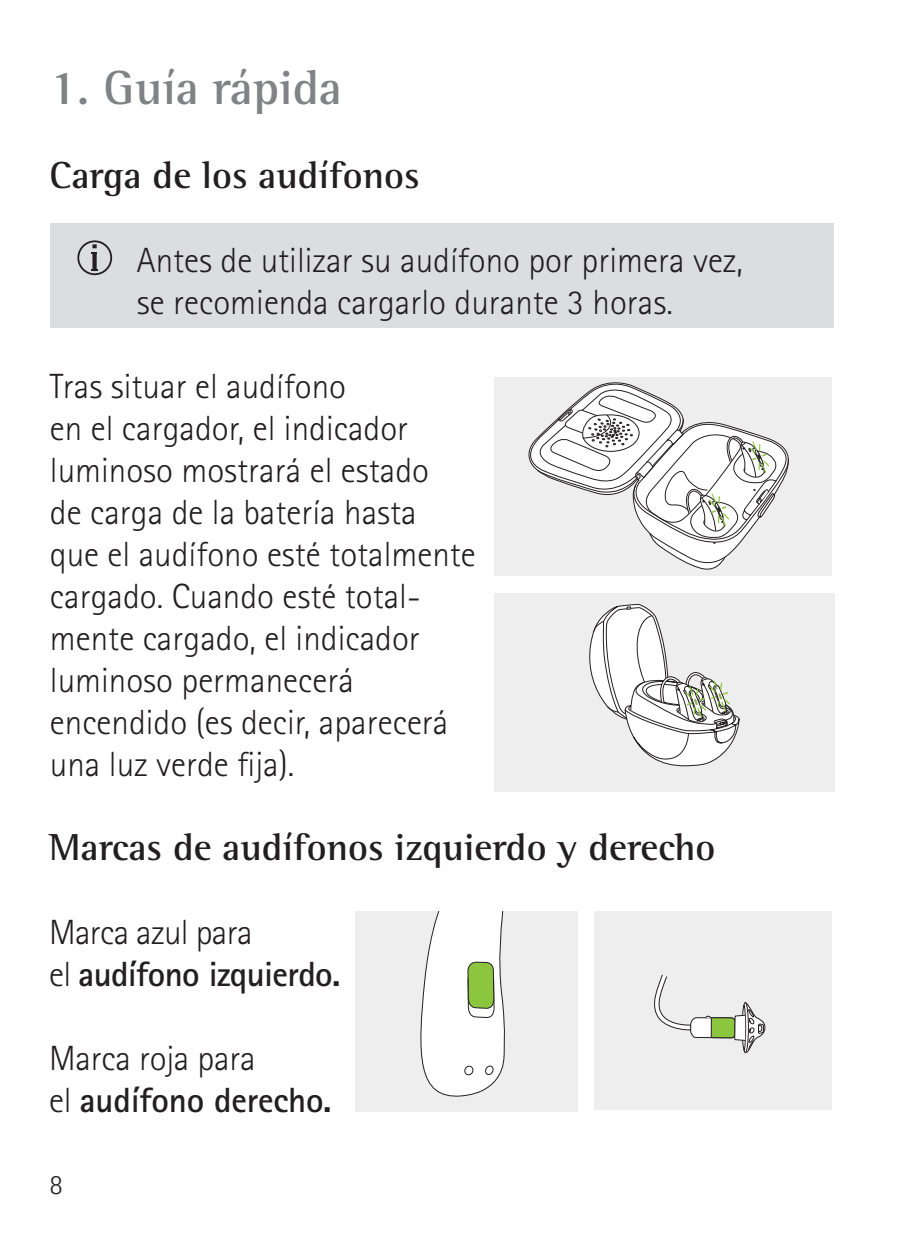
<style>
.page{position:relative;width:913px;height:1241px;background:#fff}
.page>*{position:absolute;margin:0;border:0;box-sizing:border-box;transform-origin:0 0}
.t1{font:700 49px "Rotis Semi Serif Pro";color:#808285}
.t2{font:700 38.5px "Rotis Semi Serif Pro";color:#231f20}
.t3{font:300 35px/42px "Rotis Sans Serif Pro";color:#231f20}
.t4{font:700 35px/42px "Rotis Sans Serif Pro";letter-spacing:-.02em;color:#231f20}
.t5{font:300 28px "Rotis Sans Serif Pro";color:#231f20}
.s1{font-weight:300}
</style>
<div class="page">
<div style="left:494px;top:377px;width:337px;height:198px;background:#eeeeef"></div>
<svg style="left:528px;top:382px;width:261px;height:188px"></svg>
<svg style="left:752px;top:441px;width:5px;height:10px"></svg>
<div style="left:355px;top:910px;width:223px;height:200px;background:#eeeeef"></div>
<svg style="left:416px;top:910px;width:91px;height:187px"></svg>
<div style="left:494px;top:592px;width:340px;height:199px;background:#eeeeef"></div>
<svg style="left:589px;top:604px;width:151px;height:162px"></svg>
<div style="left:594px;top:910px;width:238px;height:199px;background:#eeeeef"></div>
<svg style="left:654px;top:974px;width:111px;height:79px"></svg>
<div style="left:50px;top:223px;width:783px;height:104px;background:#dcdddf"></div>
<svg style="left:77px;top:240px;width:35px;height:35px"></svg>
<h1 class="t1" style="left:50px;top:57px;width:294px">1. Guía rápida</h1>
<p class="t2" style="left:50px;top:151px;width:372px">Carga de los audífonos</p>
<p class="t3" style="left:137px;top:239px;width:607px">Antes de utilizar su audífono por primera vez, se recomienda cargarlo durante 3 horas.</p>
<p class="t3" style="left:50px;top:365px;width:427px">Tras situar el audífono<br>en el cargador, el indicador luminoso mostrará el estado<br>de carga de la batería hasta<br>que el audífono esté totalmente cargado. Cuando esté total&shy;mente cargado, el indicador luminoso permanecerá encendido (es decir, aparecerá una luz verde fija).</p>
<p class="t2" style="left:49px;top:823px;width:668px">Marcas de audífonos izquierdo y derecho</p>
<p class="t4" style="left:49px;top:910px;width:293px"><span class="s1">Marca azul para<br>el</span> audífono izquierdo.</p>
<p class="t4" style="left:49px;top:1036px;width:284px"><span class="s1">Marca roja para<br>el</span> audífono derecho.</p>
<p class="t5" style="left:50px;top:1168px;width:15px">8</p>
</div>
